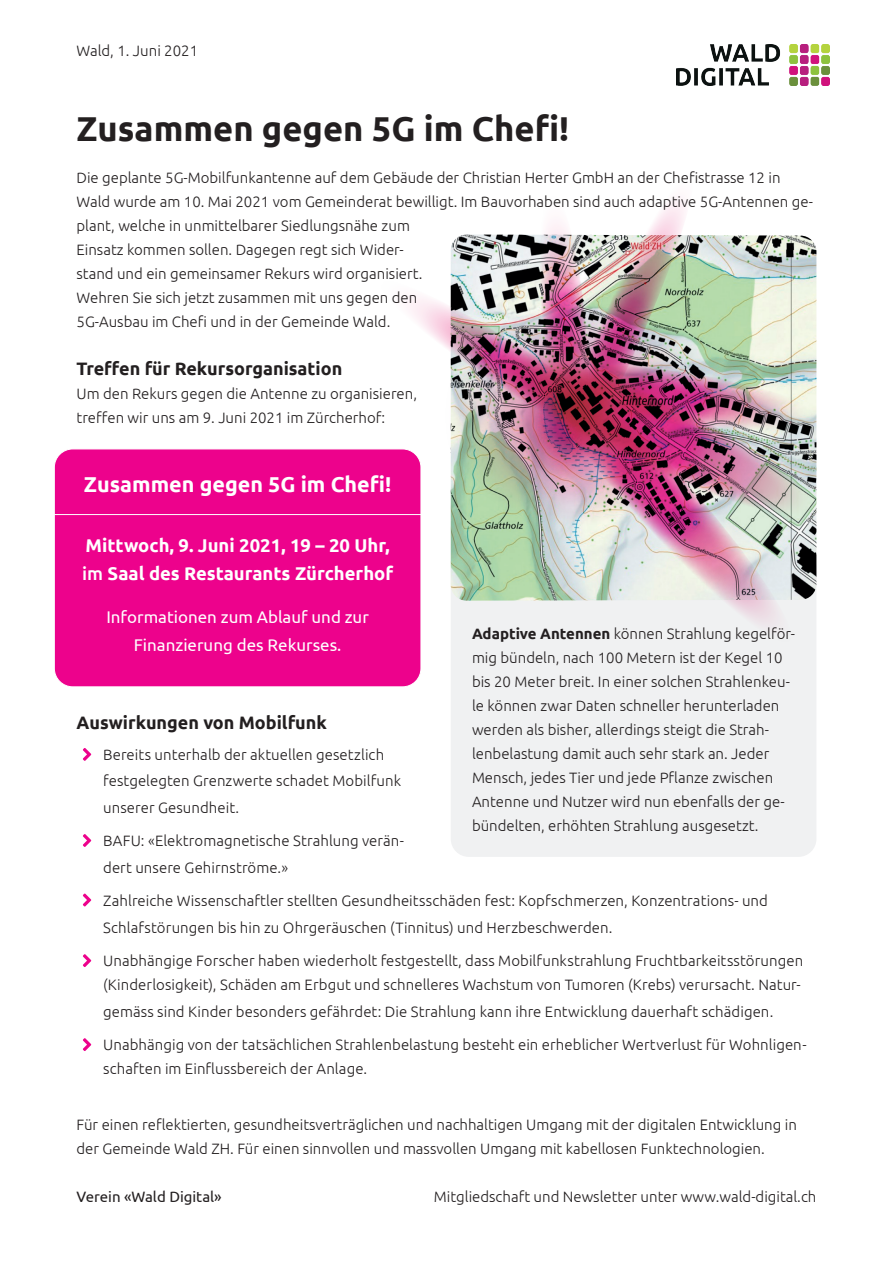
<style>
.page{position:relative;width:893px;height:1263px;background:#fff}
.page>*{position:absolute;margin:0;border:0;box-sizing:border-box;transform-origin:0 0}
.t1{font:700 34.5px "Ubuntu";color:#231f20}
.t2{font:700 21.6px "Ubuntu";color:#fff}
.t3{font:700 18.45px/27.8px "Ubuntu";color:#fff}
.t4{font:700 18px "Ubuntu";color:#231f20}
.t5{font:16.95px/27.6px "Ubuntu";color:#fff;text-align:center}
.t6{font:300 15px/24px "Ubuntu";color:#231f20}
.t7{font:15px "Ubuntu";color:#231f20}
.s1{font-weight:500}
.s2{font-weight:700}
</style>
<div class="page">
<img style="left:676px;top:45px;width:153px;height:40px">
<div style="left:451px;top:550px;width:365px;height:307px;background:#f0f1f2;border-radius:18px"></div>
<img style="left:451px;top:235px;width:365px;height:366px">
<img style="left:407px;top:272px;width:114px;height:197px">
<img style="left:521px;top:234px;width:294px;height:107px">
<img style="left:505px;top:328px;width:297px;height:296px">
<img style="left:488px;top:341px;width:329px;height:185px">
<svg style="left:515px;top:373px;width:104px;height:108px"></svg>
<img style="left:533px;top:200px;width:169px;height:305px">
<div style="left:54px;top:449px;width:367px;height:238px;background:#ed028c;border-radius:18px"></div>
<div style="left:54px;top:449px;width:367px;height:238px;border:1px solid #fff;border-radius:18px"></div>
<hr style="left:54px;top:514px;width:367px;height:1px;background:#fff">
<svg style="left:83px;top:748px;width:8px;height:13px"></svg>
<svg style="left:83px;top:834px;width:8px;height:13px"></svg>
<svg style="left:83px;top:893px;width:8px;height:13px"></svg>
<svg style="left:83px;top:954px;width:8px;height:13px"></svg>
<svg style="left:83px;top:1038px;width:8px;height:13px"></svg>
<p class="t6" style="left:77px;top:39px;width:123px">Wald, 1. Juni 2021</p>
<h1 class="t1" style="left:77px;top:108px;width:494px">Zusammen gegen 5G im Chefi!</h1>
<p class="t6" style="left:77px;top:165px;width:738px">Die geplante 5G-Mobilfunkantenne auf dem Gebäude der Christian Herter GmbH an der Chefistrasse 12 in Wald wurde am 10. Mai 2021 vom Gemeinderat bewilligt. Im Bauvorhaben sind auch adaptive 5G-Antennen ge&shy;plant, welche in unmittelbarer Siedlungsnähe zum<br>Einsatz kommen sollen. Dagegen regt sich Wider-<br>stand und ein gemeinsamer Rekurs wird organisiert.<br>Wehren Sie sich jetzt zusammen mit uns gegen den<br>5G-Ausbau im Chefi und in der Gemeinde Wald.</p>
<p class="t4" style="left:77px;top:358px;width:267px">Treffen für Rekursorganisation</p>
<p class="t6" style="left:77px;top:381px;width:342px">Um den Rekurs gegen die Antenne zu organisieren, treffen wir uns am 9. Juni 2021 im Zürcherhof:</p>
<h2 class="t2" style="left:84px;top:471px;width:309px">Zusammen gegen 5G im Chefi!</h2>
<p class="t3" style="left:82px;top:531px;width:313px">Mittwoch, 9. Juni 2021, 19 – 20 Uhr, <span class="s1">im</span> Saal des Restaurants Zürcherhof</p>
<p class="t5" style="left:106px;top:602px;width:264px">Informationen zum Ablauf und zur<br>Finanzierung des Rekurses.</p>
<p class="t6" style="left:472px;top:621px;width:325px"><span class="s2">Adaptive Antennen</span> können Strahlung kegelför&shy;mig bündeln, nach 100 Metern ist der Kegel 10 bis 20 Meter breit. In einer solchen Strahlenkeu&shy;le können zwar Daten schneller herunterladen werden als bisher, allerdings steigt die Strah&shy;lenbelastung damit auch sehr stark an. Jeder Mensch, jedes Tier und jede Pflanze zwischen Antenne und Nutzer wird nun ebenfalls der ge&shy;bündelten, erhöhten Strahlung ausgesetzt.</p>
<p class="t4" style="left:77px;top:712px;width:252px">Auswirkungen von Mobilfunk</p>
<p class="t6" style="left:103px;top:742px;width:299px;line-height:25.5px">Bereits unterhalb der aktuellen gesetzlich festgelegten Grenzwerte schadet Mobilfunk</p>
<p class="t6" style="left:103px;top:795px;width:138px">unserer Gesundheit.</p>
<p class="t6" style="left:103px;top:826px;width:302px;line-height:27px">BAFU: «Elektromagnetische Strahlung verän&shy;dert unsere Gehirnströme.»</p>
<p class="t6" style="left:103px;top:886px;width:666px;line-height:27px">Zahlreiche Wissenschaftler stellten Gesundheitsschäden fest: Kopfschmerzen, Konzentrations- und<br>Schlafstörungen bis hin zu Ohrgeräuschen (Tinnitus) und Herzbeschwerden.</p>
<p class="t6" style="left:103px;top:948px;width:702px">Unabhängige Forscher haben wiederholt festgestellt, dass Mobilfunkstrahlung Fruchtbarkeitsstörungen (Kinderlosigkeit), Schäden am Erbgut und schnelleres Wachstum von Tumoren (Krebs) verursacht. Natur-</p>
<p class="t6" style="left:103px;top:999px;width:672px">gemäss sind Kinder besonders gefährdet: Die Strahlung kann ihre Entwicklung dauerhaft schädigen.</p>
<p class="t6" style="left:103px;top:1032px;width:705px">Unabhängig von der tatsächlichen Strahlenbelastung besteht ein erheblicher Wertverlust für Wohnligen&shy;schaften im Einflussbereich der Anlage.</p>
<p class="t6" style="left:77px;top:1112px;width:722px">Für einen reflektierten, gesundheitsverträglichen und nachhaltigen Umgang mit der digitalen Entwicklung in der Gemeinde Wald ZH. Für einen sinnvollen und massvollen Umgang mit kabellosen Funktechnologien.</p>
<p class="t7" style="left:77px;top:1187px;width:147px">Verein «Wald Digital»</p>
<p class="t6" style="left:434px;top:1184px;width:384px">Mitgliedschaft und Newsletter unter www.wald-digital.ch</p>
</div>
